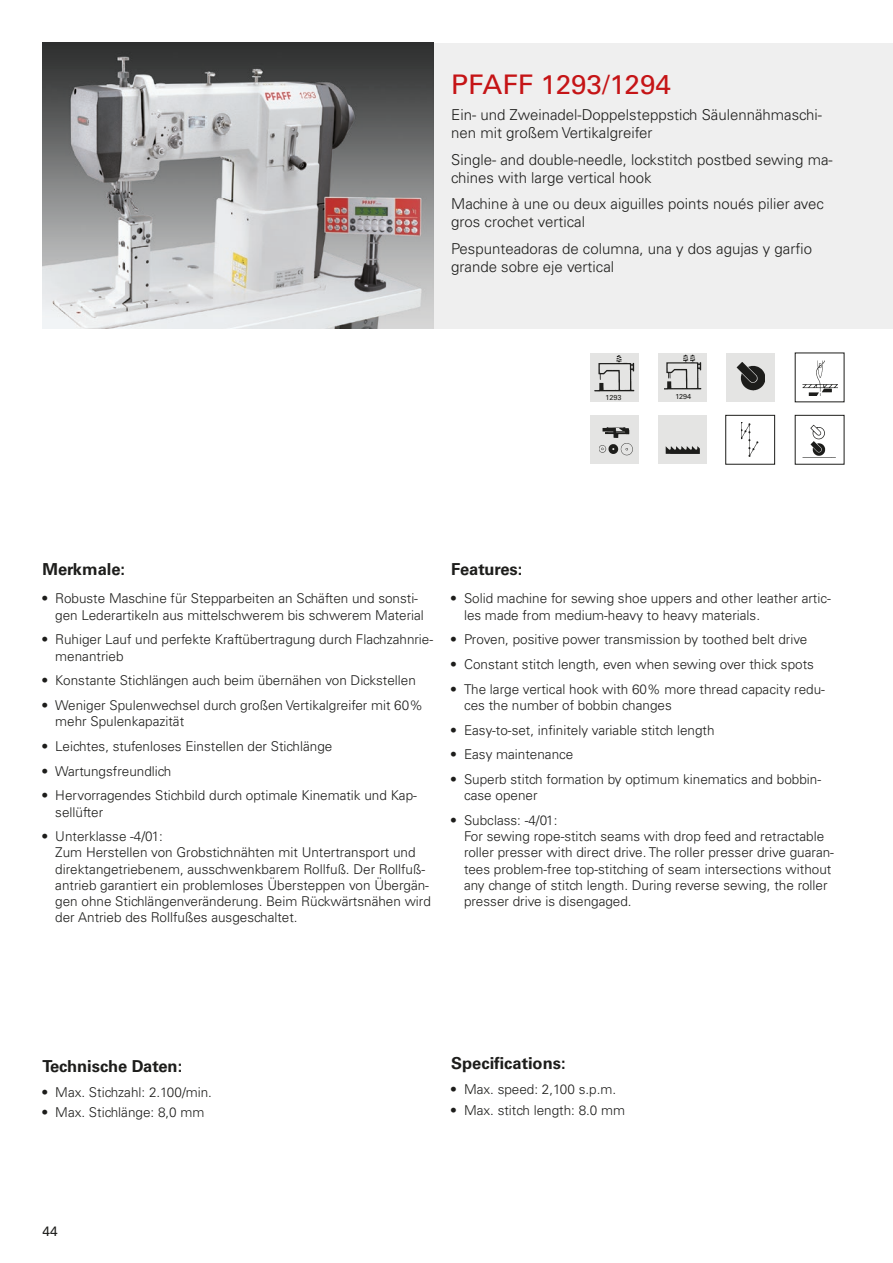
<style>
.page{position:relative;width:893px;height:1263px;background:#fff}
.page>*{position:absolute;margin:0;border:0;box-sizing:border-box;transform-origin:0 0}
.ueberschriften_links{font:27px "Univers";color:#c51416}
.Zwischenüberschrift{font:700 16.5px "Univers";color:#1d1d1b}
.Aufzählung{font:700 16.5px "Univers";color:#1d1d1b}
.ueberschriften_links-2{font:300 15px/18px "Univers";color:#1d1d1b}
.t1{font:300 13.5px/16.2px "Univers";color:#1d1d1b}
.t2{font:13.5px "Univers";color:#1d1d1b}
.Piktogramme{font:7.2px "Univers";color:#1d1d1b}
.s1{font-weight:400}
</style>
<div class="page">
<div style="left:376px;top:43px;width:517px;height:286px;background:#efefef"></div>
<div style="left:590px;top:353px;width:49px;height:49px;background:#e4e4e3"></div>
<div style="left:590px;top:415px;width:49px;height:49px;background:#e4e4e3"></div>
<div style="left:658px;top:353px;width:49px;height:49px;background:#e4e4e3"></div>
<div style="left:658px;top:415px;width:49px;height:49px;background:#e4e4e3"></div>
<div style="left:726px;top:353px;width:49px;height:49px;background:#e4e4e3"></div>
<div style="left:725px;top:415px;width:50px;height:49px;border:1px solid #1d1d1b"></div>
<img style="left:599px;top:427px;width:33px;height:28px">
<img style="left:737px;top:362px;width:28px;height:28px">
<img style="left:665px;top:446px;width:35px;height:8px">
<img style="left:803px;top:361px;width:35px;height:35px">
<img style="left:741px;top:422px;width:17px;height:34px">
<img style="left:802px;top:424px;width:34px;height:34px">
<img style="left:664px;top:354px;width:37px;height:36px">
<img style="left:595px;top:355px;width:39px;height:37px">
<img style="left:43px;top:43px;width:390px;height:285px">
<p class="ueberschriften_links" style="left:451px;top:68px;width:221px">PFAFF 1293/1294</p>
<p class="ueberschriften_links-2" style="left:451px;top:106px;width:372px">Ein- und Zweinadel-Doppelsteppstich Säulennähmaschi&shy;nen mit großem Vertikalgreifer</p>
<p class="ueberschriften_links-2" style="left:451px;top:151px;width:383px">Single- and double-needle, lockstitch postbed sewing ma&shy;chines with large vertical hook</p>
<p class="ueberschriften_links-2" style="left:451px;top:195px;width:374px">Machine à une ou deux aiguilles points noués pilier avec gros crochet vertical</p>
<p class="ueberschriften_links-2" style="left:451px;top:240px;width:362px">Pespunteadoras de columna, una y dos agujas y garfio grande sobre eje vertical</p>
<p class="Piktogramme" style="left:606px;top:393px;width:17px">1293</p>
<p class="Piktogramme" style="left:675px;top:392px;width:17px">1294</p>
<p class="Zwischenüberschrift" style="left:43px;top:559px;width:84px">Merkmale:</p>
<p class="t1" style="left:55px;top:591px;width:370px;text-indent:-13px"><span class="s1">•</span> Robuste Maschine für Stepparbeiten an Schäften und sonsti&shy;gen Lederartikeln aus mittelschwerem bis schwerem Material</p>
<p class="t1" style="left:55px;top:631px;width:379px;text-indent:-13px"><span class="s1">•</span> Ruhiger Lauf und perfekte Kraftübertragung durch Flachzahnrie&shy;menantrieb</p>
<p class="t1" style="left:43px;top:672px;width:375px"><span class="s1">•</span> Konstante Stichlängen auch beim übernähen von Dickstellen</p>
<p class="t1" style="left:55px;top:697px;width:369px;text-indent:-13px"><span class="s1">•</span> Weniger Spulenwechsel durch großen Vertikalgreifer mit 60% mehr Spulenkapazität</p>
<p class="t1" style="left:43px;top:738px;width:291px"><span class="s1">•</span> Leichtes, stufenloses Einstellen der Stichlänge</p>
<p class="t1" style="left:43px;top:763px;width:130px"><span class="s1">•</span> Wartungsfreundlich</p>
<p class="t1" style="left:55px;top:787px;width:363px;text-indent:-13px"><span class="s1">•</span> Hervorragendes Stichbild durch optimale Kinematik und Kap&shy;sellüfter</p>
<p class="t1" style="left:55px;top:828px;width:377px;text-indent:-13px"><span class="s1">•</span> Unterklasse -4/01:<br>Zum Herstellen von Grobstichnähten mit Untertransport und direktangetriebenem, ausschwenkbarem Rollfuß. Der Rollfuß&shy;antrieb garantiert ein problemloses Übersteppen von Übergän&shy;gen ohne Stichlängenveränderung. Beim Rückwärtsnähen wird der Antrieb des Rollfußes ausgeschaltet.</p>
<p class="Zwischenüberschrift" style="left:451px;top:559px;width:73px">Features:</p>
<p class="t1" style="left:464px;top:591px;width:368px;text-indent:-13px"><span class="s1">•</span> Solid machine for sewing shoe uppers and other leather artic&shy;les made from medium-heavy to heavy materials.</p>
<p class="t1" style="left:451px;top:631px;width:358px"><span class="s1">•</span> Proven, positive power transmission by toothed belt drive</p>
<p class="t1" style="left:451px;top:656px;width:364px"><span class="s1">•</span> Constant stitch length, even when sewing over thick spots</p>
<p class="t1" style="left:464px;top:681px;width:362px;text-indent:-13px"><span class="s1">•</span> The large vertical hook with 60% more thread capacity redu&shy;ces the number of bobbin changes</p>
<p class="t1" style="left:451px;top:722px;width:265px"><span class="s1">•</span> Easy-to-set, infinitely variable stitch length</p>
<p class="t1" style="left:451px;top:746px;width:124px"><span class="s1">•</span> Easy maintenance</p>
<p class="t1" style="left:464px;top:771px;width:359px;text-indent:-13px"><span class="s1">•</span> Superb stitch formation by optimum kinematics and bobbin&shy;case opener</p>
<p class="t1" style="left:464px;top:812px;width:371px;text-indent:-13px"><span class="s1">•</span> Subclass: -4/01:<br>For sewing rope-stitch seams with drop feed and retractable roller presser with direct drive. The roller presser drive guaran&shy;tees problem-free top-stitching of seam intersections without any change of stitch length. During reverse sewing, the roller presser drive is disengaged.</p>
<p class="Zwischenüberschrift" style="left:43px;top:1057px;width:141px">Technische Daten:</p>
<p class="t1" style="left:43px;top:1084px;width:171px"><span class="s1">•</span> Max. Stichzahl: 2.100/min.</p>
<p class="t1" style="left:43px;top:1104px;width:164px"><span class="s1">•</span> Max. Stichlänge: 8,0 mm</p>
<p class="t2" style="left:43px;top:1223px;width:17px">44</p>
<p class="Aufzählung" style="left:451px;top:1054px;width:116px">Specifications:</p>
<p class="t1" style="left:451px;top:1081px;width:166px"><span class="s1">•</span> Max. speed: 2,100 s.p.m.</p>
<p class="t1" style="left:451px;top:1101px;width:175px"><span class="s1">•</span> Max. stitch length: 8.0 mm</p>
</div>
